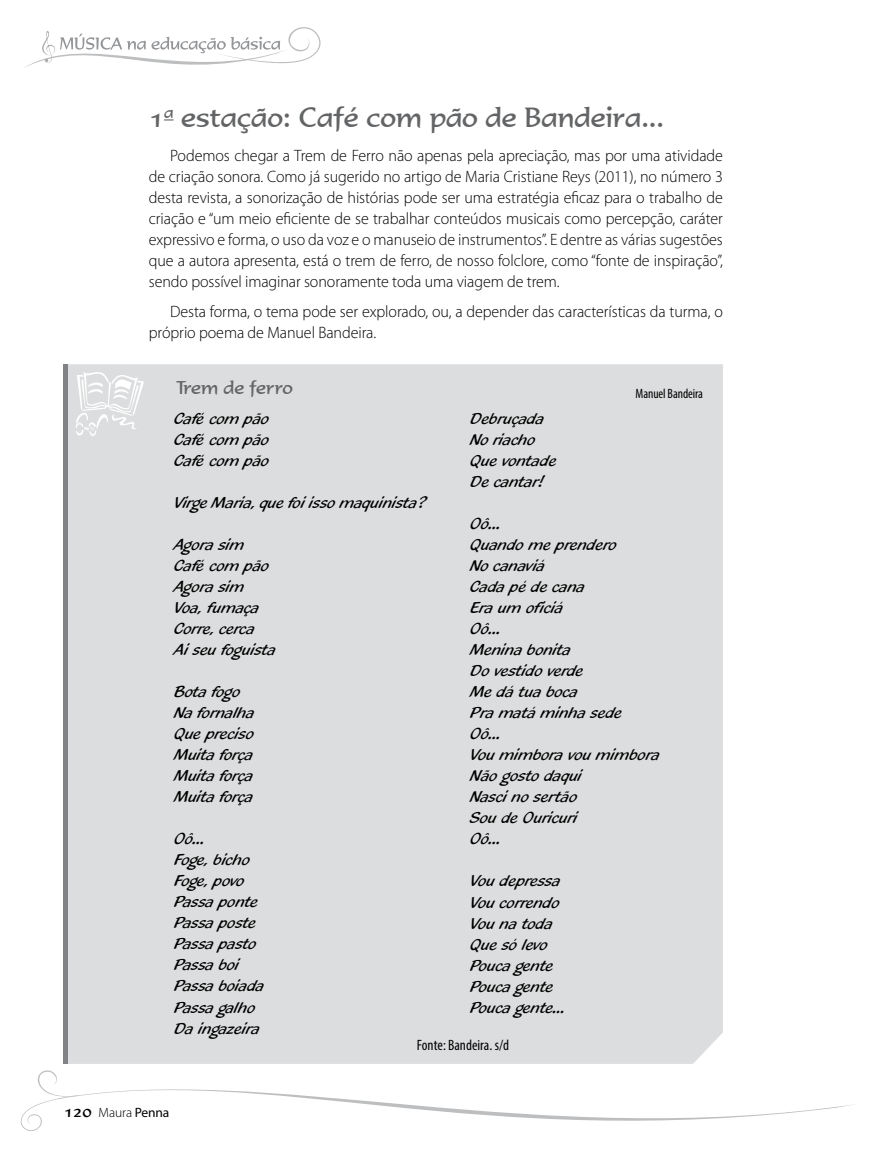
<style>
.page{position:relative;width:893px;height:1149px;background:#fff}
.page>*{position:absolute;margin:0;border:0;box-sizing:border-box;transform-origin:0 0}
.t1{font:27px "Formal 436 BT";color:#636466}
.t2{font:18px "Formal 436 BT";color:#636466}
.t3{font:300 16.5px/21px "Myriad Pro";letter-spacing:-.005em;color:#000;text-align:justify}
.t4{font:16.5px/21px "Blacklight D";color:#000}
.t5{font:condensed 15px "Myriad Pro";color:#000}
.t6{font:condensed 13.5px "Myriad Pro";letter-spacing:-.005em;color:#000}
.t7{font:300 13.5px "Myriad Pro";letter-spacing:-.01em;color:#000}
.s1{font-family:"Formal 436 BT";font-weight:400;font-size:16.5px}
.s2{font-weight:400}
</style>
<div class="page">
<div style="left:68px;top:364px;width:655px;height:697px;background:#dcddde"></div>
<hr style="left:64px;top:364px;width:4px;height:699px;background:#808285">
<svg style="left:76px;top:371px;width:68px;height:65px"></svg>
<svg style="left:63px;top:1061px;width:790px;height:60px"></svg>
<svg style="left:20px;top:1069px;width:63px;height:62px"></svg>
<svg style="left:25px;top:27px;width:296px;height:40px"></svg>
<h1 class="t1" style="left:149px;top:101px;width:517px">1<sup>a</sup> estação: Café com pão de Bandeira...</h1>
<p class="t3" style="left:149px;top:145px;width:576px;text-indent:21px">Podemos chegar a Trem de Ferro não apenas pela apreciação, mas por uma atividade de criação sonora. Como já sugerido no artigo de Maria Cristiane Reys (2011), no número 3 desta revista, a sonorização de histórias pode ser uma estratégia eficaz para o trabalho de criação e “um meio eficiente de se trabalhar conteúdos musicais como percepção, caráter expressivo e forma, o uso da voz e o manuseio de instrumentos”. E dentre as várias sugestões que a autora apresenta, está o trem de ferro, de nosso folclore, como “fonte de inspiração”, sendo possível imaginar sonoramente toda uma viagem de trem.</p>
<p class="t3" style="left:149px;top:301px;width:576px;text-indent:21px">Desta forma, o tema pode ser explorado, ou, a depender das características da turma, o próprio poema de Manuel Bandeira.</p>
<p class="t2" style="left:176px;top:377px;width:118px">Trem de ferro</p>
<p class="t6" style="left:636px;top:385px;width:69px">Manuel Bandeira</p>
<p class="t4" style="left:174px;top:408px;width:96px;text-align:justify">Café com pão Café com pão Café com pão</p>
<p class="t4" style="left:174px;top:492px;width:254px">Virge Maria, que foi isso maquinista?</p>
<p class="t4" style="left:174px;top:534px;width:103px">Agora sim<br>Café com pão<br>Agora sim<br>Voa, fumaça<br>Corre, cerca<br>Ai seu foguista</p>
<p class="t4" style="left:174px;top:681px;width:82px">Bota fogo<br>Na fornalha<br>Que preciso<br>Muita força<br>Muita força<br>Muita força</p>
<p class="t4" style="left:174px;top:828px;width:92px">Oô...<br>Foge, bicho<br>Foge, povo<br>Passa ponte<br>Passa poste<br>Passa pasto<br>Passa boi<br>Passa boiada<br>Passa galho<br>Da ingazeira</p>
<p class="t4" style="left:470px;top:408px;width:88px">Debruçada<br>No riacho<br>Que vontade<br>De cantar!</p>
<p class="t4" style="left:470px;top:513px;width:191px">Oô...<br>Quando me prendero<br>No canaviá<br>Cada pé de cana<br>Era um oficiá<br>Oô...<br>Menina bonita<br>Do vestido verde<br>Me dá tua boca<br>Pra matá minha sede<br>Oô...<br>Vou mimbora vou mimbora<br>Não gosto daqui<br>Nasci no sertão<br>Sou de Ouricuri<br>Oô...</p>
<p class="t4" style="left:470px;top:870px;width:97px">Vou depressa<br>Vou correndo<br>Vou na toda<br>Que só levo<br>Pouca gente<br>Pouca gente<br>Pouca gente...</p>
<p class="t5" style="left:417px;top:1036px;width:94px">Fonte: Bandeira. s/d</p>
<p class="t7" style="left:64px;top:1105px;width:107px"><span class="s1">120</span> Maura <span class="s2">Penna</span></p>
</div>
